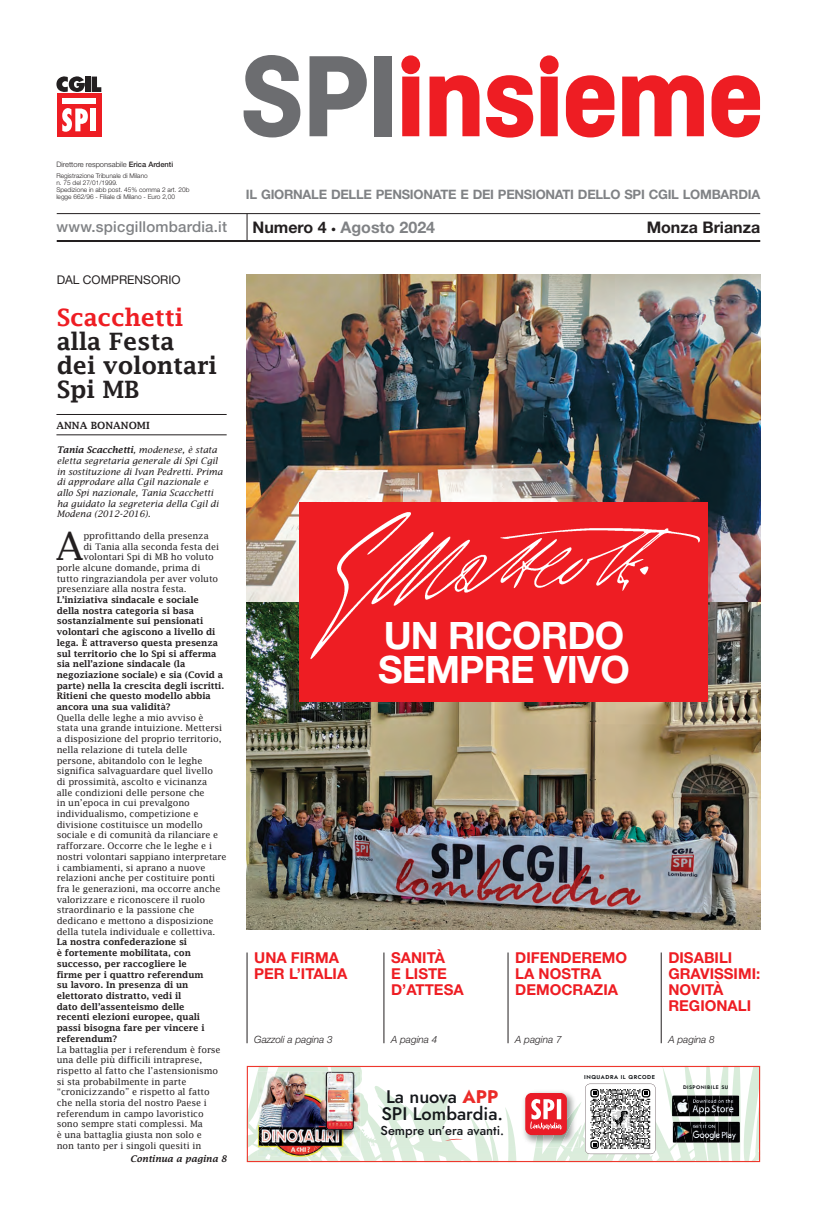
<style>
.page{position:relative;width:817px;height:1219px;background:#fff}
.page>*{position:absolute;margin:0;border:0;box-sizing:border-box;transform-origin:0 0}
.t1{font:38.6px "Lucida Fax";color:#231f20}
.t2{font:700 37.8px/34.2px "Helvetica Neue LT Std";letter-spacing:-.02em;color:#fff}
.t3{font:600 24px/24px "Lucida Fax";letter-spacing:-.01em;color:#231f20}
.t4{font:600 24px "Lucida Fax";letter-spacing:-.01em;color:#ee1d23}
.t5{font:18.2px/17.5px "Jost";color:#14171a}
.t6{font:700 16px "Helvetica Neue LT Std";color:#808285}
.t7{font:700 16px "Helvetica Neue LT Std";color:#231f20}
.t8{font:700 15px/16px "Helvetica Neue LT Std";color:#ee1d23}
.t9{font:500 15px "Helvetica Neue LT Std";letter-spacing:.015em;color:#808285}
.t10{font:700 13px "Helvetica Neue LT Std";letter-spacing:-.02em;color:#808285}
.t11{font:12.9px "Jost";color:#14171a}
.t12{font:12px "Helvetica Neue LT Std";color:#231f20}
.t13{font:italic 300 10px "Helvetica Neue LT Std";color:#231f20}
.t14{font:600 10px "Lucida Fax";color:#231f20}
.t15{font:9px/10.7px "Lucida Fax";letter-spacing:-.01em;color:#231f20}
.t16{font:600 9px/10.7px "Lucida Fax";letter-spacing:-.01em;color:#231f20}
.t17{font:italic 9px/10.7px "Lucida Fax";letter-spacing:-.01em;color:#231f20}
.t18{font:italic 600 9px "Lucida Fax";color:#231f20}
.t19{font:300 7.5px "Helvetica Neue LT Std";color:#231f20}
.t20{font:300 6.5px/7px "Helvetica Neue LT Std";color:#231f20}
.t21{font:600 5.6px "Jost";letter-spacing:.09em;color:#14171a}
.t22{font:600 5.1px "Jost";letter-spacing:.09em;color:#14171a}
.s1{font-weight:500}
.s2{color:#231f20}
.s3{font-size:10px;color:#231f20}
.s4{font-weight:600}
.s5{color:#eb2c29}
</style>
<div class="page">
<div style="left:57px;top:93px;width:44px;height:44px;background:#ee1d23"></div>
<svg style="left:56px;top:76px;width:29px;height:16px"></svg>
<div style="left:86px;top:76px;width:5px;height:16px;background:#231f20"></div>
<svg style="left:92px;top:76px;width:9px;height:16px"></svg>
<svg style="left:62px;top:108px;width:26px;height:24px"></svg>
<div style="left:91px;top:109px;width:5px;height:22px;background:#fff"></div>
<div style="left:62px;top:99px;width:34px;height:5px;background:#fff"></div>
<hr style="left:57px;top:240px;width:703px;height:2px;background:#231f20">
<svg style="left:247px;top:214px;width:1px;height:26px"></svg>
<hr style="left:57px;top:213px;width:703px;height:1px;background:#231f20">
<svg style="left:243px;top:55px;width:57px;height:82px"></svg>
<svg style="left:309px;top:56px;width:58px;height:80px"></svg>
<div style="left:374px;top:56px;width:17px;height:80px;background:#6c6d70"></div>
<svg style="left:401px;top:55px;width:19px;height:81px;background:#f04146"></svg>
<svg style="left:429px;top:75px;width:50px;height:61px"></svg>
<svg style="left:486px;top:75px;width:47px;height:63px"></svg>
<svg style="left:539px;top:55px;width:19px;height:81px;background:#f04247"></svg>
<svg style="left:565px;top:75px;width:49px;height:62px"></svg>
<svg style="left:622px;top:75px;width:81px;height:61px"></svg>
<svg style="left:711px;top:75px;width:48px;height:62px"></svg>
<svg style="left:247px;top:1066px;width:513px;height:96px"></svg>
<hr style="left:56px;top:414px;width:170px;height:1px;background:#231f20">
<hr style="left:56px;top:435px;width:170px;height:1px;background:#231f20">
<hr style="left:660px;top:952px;width:1px;height:91px;background:#231f20">
<hr style="left:507px;top:952px;width:1px;height:91px;background:#231f20">
<hr style="left:383px;top:952px;width:1px;height:91px;background:#231f20">
<hr style="left:247px;top:952px;width:1px;height:91px;background:#231f20">
<img style="left:246px;top:275px;width:514px;height:327px">
<img style="left:246px;top:602px;width:514px;height:328px">
<div style="left:299px;top:503px;width:409px;height:199px;background:#ee1d23"></div>
<img style="left:310px;top:512px;width:390px;height:148px">
<p class="t19" style="left:56px;top:160px;width:118px">Direttore responsabile <span class="s1">Erica Ardenti</span></p>
<p class="t20" style="left:56px;top:172px;width:134px">Registrazione Tribunale di Milano<br>n. 75 del 27/01/1999.<br>Spedizione in abb post. 45% comma 2 art. 20b legge 662/96 - Filiale di Milano - Euro 2,00</p>
<h3 class="t10" style="left:246px;top:186px;width:515px">IL GIORNALE DELLE PENSIONATE E DEI PENSIONATI DELLO SPI CGIL LOMBARDIA</h3>
<h3 class="t9" style="left:57px;top:218px;width:172px">www.spicgillombardia.it</h3>
<h3 class="t6" style="left:252px;top:217px;width:184px"><span class="s2">Numero 4</span> <span class="s3">•</span> Agosto 2024</h3>
<h3 class="t7" style="left:646px;top:217px;width:115px">Monza Brianza</h3>
<h3 class="t12" style="left:57px;top:272px;width:125px">DAL COMPRENSORIO</h3>
<h3 class="t4" style="left:57px;top:304px;width:128px">Scacchetti</h3>
<h3 class="t3" style="left:57px;top:330px;width:162px">alla Festa dei volontari<br>Spi MB</h3>
<p class="t14" style="left:56px;top:420px;width:95px">ANNA BONANOMI</p>
<p class="t17" style="left:57px;top:445px;width:167px"><span class="s4">Tania Scacchetti</span>, modenese, è stata eletta segretaria generale di Spi Cgil in sostituzione di Ivan Pedretti. Prima di approdare alla Cgil nazionale e allo Spi nazionale, Tania Scacchetti ha guidato la segreteria della Cgil di Modena (2012-2016).</p>
<h1 class="t1" style="left:56px;top:524px;width:29px">A</h1>
<p class="t15" style="left:83px;top:530px;width:127px">pprofittando della presenza</p>
<p class="t15" style="left:83px;top:541px;width:137px">di Tania alla seconda festa dei</p>
<p class="t15" style="left:83px;top:552px;width:132px">volontari Spi di MB ho voluto</p>
<p class="t15" style="left:57px;top:562px;width:145px">porle alcune domande, prima di</p>
<p class="t15" style="left:57px;top:573px;width:163px">tutto ringraziandola per aver voluto</p>
<p class="t15" style="left:57px;top:584px;width:131px">presenziare alla nostra festa.</p>
<p class="t16" style="left:57px;top:594px;width:169px">L’iniziativa sindacale e sociale<br>della nostra categoria si basa sostanzialmente sui pensionati volontari che agiscono a livello di lega. È attraverso questa presenza sul territorio che lo Spi si afferma sia nell’azione sindacale (la negoziazione sociale) e sia (Covid a parte) nella la crescita degli iscritti.<br>Ritieni che questo modello abbia ancora una sua validità?</p>
<p class="t15" style="left:57px;top:712px;width:171px">Quella delle leghe a mio avviso è stata una grande intuizione. Mettersi a disposizione del proprio territorio, nella relazione di tutela delle persone, abitandolo con le leghe significa salvaguardare quel livello<br>di prossimità, ascolto e vicinanza<br>alle condizioni delle persone che<br>in un’epoca in cui prevalgono individualismo, competizione e divisione costituisce un modello sociale e di comunità da rilanciare e rafforzare. Occorre che le leghe e i nostri volontari sappiano interpretare i cambiamenti, si aprano a nuove relazioni anche per costituire ponti fra le generazioni, ma occorre anche valorizzare e riconoscere il ruolo straordinario e la passione che dedicano e mettono a disposizione della tutela individuale e collettiva.</p>
<p class="t16" style="left:57px;top:937px;width:149px">La nostra confederazione si<br>è fortemente mobilitata, con successo, per raccogliere le firme per i quattro referendum su lavoro. In presenza di un elettorato distratto, vedi il<br>dato dell’assenteismo delle recenti elezioni europee, quali passi bisogna fare per vincere i referendum?</p>
<p class="t15" style="left:57px;top:1044px;width:165px">La battaglia per i referendum è forse una delle più difficili intraprese, rispetto al fatto che l’astensionismo si sta probabilmente in parte “cronicizzando” e rispetto al fatto che nella storia del nostro Paese i referendum in campo lavoristico sono sempre stati complessi. Ma<br>è una battaglia giusta non solo e non tanto per i singoli quesiti in</p>
<p class="t18" style="left:130px;top:1154px;width:98px">Continua a pagina 8</p>
<h3 class="t8" style="left:254px;top:949px;width:95px">UNA FIRMA<br>PER L’ITALIA</h3>
<p class="t13" style="left:254px;top:1034px;width:80px">Gazzoli a pagina 3</p>
<h2 class="t2" style="left:378px;top:617px;width:253px">UN RICORDO<br>SEMPRE VIVO</h2>
<h3 class="t8" style="left:391px;top:949px;width:74px">SANITÀ<br>E LISTE<br>D’ATTESA</h3>
<h3 class="t8" style="left:515px;top:949px;width:113px">DIFENDEREMO<br>LA NOSTRA<br>DEMOCRAZIA</h3>
<p class="t13" style="left:391px;top:1034px;width:48px">A pagina 4</p>
<p class="t13" style="left:515px;top:1034px;width:48px">A pagina 7</p>
<h3 class="t5" style="left:381px;top:1088px;width:123px">La nuova <span class="s5">APP<br></span>SPI Lombardia.</h3>
<h3 class="t11" style="left:380px;top:1122px;width:125px">Sempre un’era avanti.</h3>
<p class="t21" style="left:584px;top:1073px;width:72px">INQUADRA IL QRCODE</p>
<h3 class="t8" style="left:668px;top:949px;width:93px">DISABILI<br>GRAVISSIMI:<br>NOVITÀ<br>REGIONALI</h3>
<p class="t13" style="left:668px;top:1034px;width:48px">A pagina 8</p>
<p class="t22" style="left:683px;top:1084px;width:47px">DISPONIBILE SU</p>
</div>
